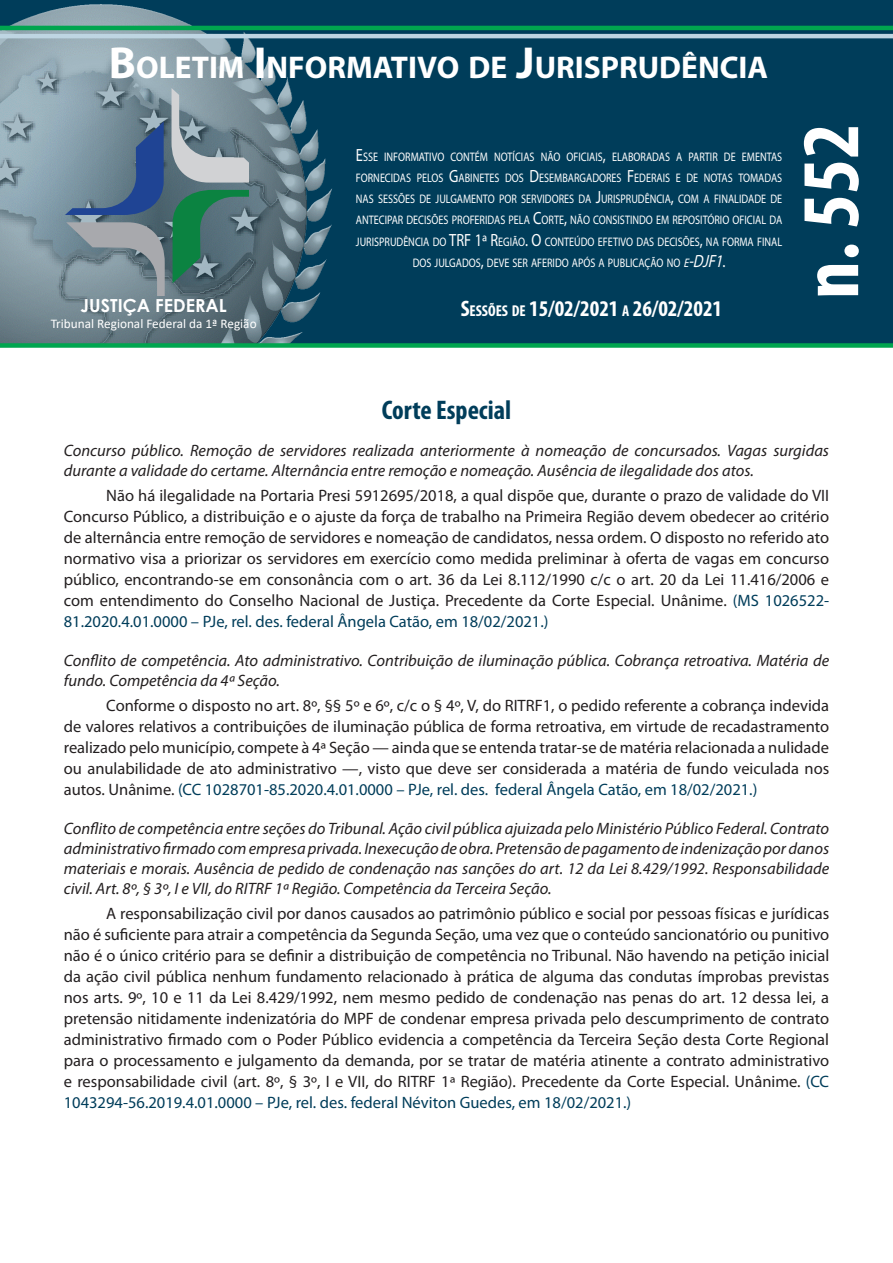
<style>
.page{position:relative;width:893px;height:1263px;background:#fff}
.page>*{position:absolute;margin:0;border:0;box-sizing:border-box;transform-origin:0 0}
.t1{font:700 condensed 82.5px "Myriad Pro";color:#fff}
.t2{font:700 31.5px "Myriad Pro";color:#fff}
.TÍTULO{font:700 condensed 27px "Myriad Pro";color:#003d5a}
.t3{font:700 condensed 22.5px "Myriad Pro";color:#fff}
.t4{font:700 18px "Century Gothic";color:#fff}
.Texto_EMENTA{font:16.5px/21px "Myriad Pro";color:#231f20;text-align:justify}
.Cabeça_EMENTA{font:italic 16.5px/19.8px "Myriad Pro";color:#231f20}
.t5{font:13.2px "Calibri";color:#fff}
.t6{font:12.45px/21.3px "Myriad Pro";color:#fff;text-align:center;scale:.82 1}
.s1{font-size:45px}
.s2{font-size:17.7px}
.s3{font-style:italic}
.s4{font-style:italic;font-size:17.7px}
.s5{font-size:15.75px}
.s6{color:#003d5a}
</style>
<div class="page">
<div style="left:0;top:0;width:893px;height:343px;background:#003d5a"></div>
<img style="left:0;top:4px;width:406px;height:339px">
<hr style="left:0;top:34px;width:893px;height:4px;background:#bed5e2">
<svg style="left:0;top:343px;width:893px;height:5px;background:#0ea558"></svg>
<hr style="left:0;top:26px;width:893px;height:4px;background:#00a54f">
<svg style="left:65px;top:122px;width:99px;height:93px;background:#5a7696"></svg>
<svg style="left:173px;top:190px;width:76px;height:93px;background:#3d7666"></svg>
<svg style="left:66px;top:222px;width:99px;height:74px;background:#86949c"></svg>
<svg style="left:171px;top:88px;width:78px;height:95px;background:#91a0a7"></svg>
<h2 class="t2" style="left:109px;top:47px;width:661px"><span class="s1">B</span>OLETIM <span class="s1">I</span> NFORMATIVO DE <span class="s1">J</span>URISPRUDÊNCIA</h2>
<p class="t6" style="left:356px;top:146px;width:521px"><span class="s2">E</span>SSE INFORMATIVO CONTÉM NOTÍCIAS NÃO OFICIAIS<span class="s2">,</span> ELABORADAS A PARTIR DE EMENTAS FORNECIDAS PELOS <span class="s2">G</span>ABINETES DOS <span class="s2">D</span>ESEMBARGADORES <span class="s2">F</span> EDERAIS E DE NOTAS TOMADAS NAS SESSÕES DE JULGAMENTO POR SERVIDORES DA <span class="s2">J</span>URISPRUDÊNCIA<span class="s2">,</span> COM A FINALIDADE DE ANTECIPAR DECISÕES PROFERIDAS PELA <span class="s2">C</span>ORTE<span class="s2">,</span> NÃO CONSISTINDO EM REPOSITÓRIO OFICIAL DA JURISPRUDÊNCIA DO <span class="s2">TRF 1ª R</span>EGIÃO<span class="s2">. O</span> CONTEÚDO EFETIVO DAS DECISÕES<span class="s2">,</span> NA FORMA FINAL DOS JULGADOS<span class="s2">,</span> DEVE SER AFERIDO APÓS A PUBLICAÇÃO NO <span class="s3">e</span><span class="s4">-DJF1</span><span class="s2">.</span></p>
<p class="t4" style="left:81px;top:292px;width:148px">JUSTIÇA FEDERAL</p>
<h3 class="t3" style="left:461px;top:294px;width:263px">S<span class="s5">ESSÕES DE</span> 15/02/2021 <span class="s5">A</span> 26/02/2021</h3>
<p class="t5" style="left:51px;top:314px;width:207px">Tribunal Regional Federal da 1ª Região</p>
<h1 class="t1" style="left:779px;top:299px;width:177px;rotate:-90deg">n. 552</h1>
<p class="TÍTULO" style="left:382px;top:393px;width:131px">Corte Especial</p>
<p class="Cabeça_EMENTA" style="left:64px;top:440px;width:767px">Concurso público. Remoção de servidores realizada anteriormente à nomeação de concursados. Vagas surgidas durante a validade do certame. Alternância entre remoção e nomeação. Ausência de ilegalidade dos atos.</p>
<p class="Texto_EMENTA" style="left:64px;top:485px;width:767px;text-indent:43px">Não há ilegalidade na Portaria Presi 5912695/2018, a qual dispõe que, durante o prazo de validade do VII Concurso Público, a distribuição e o ajuste da força de trabalho na Primeira Região devem obedecer ao critério de alternância entre remoção de servidores e nomeação de candidatos, nessa ordem. O disposto no referido ato normativo visa a priorizar os servidores em exercício como medida preliminar à oferta de vagas em concurso público, encontrando-se em consonância com o art. 36 da Lei 8.112/1990 c/c o art. 20 da Lei 11.416/2006 e com entendimento do Conselho Nacional de Justiça. Precedente da Corte Especial. Unânime. <span class="s6">(MS 1026522- 81.2020.4.01.0000 – PJe, rel. des. federal Ângela Catão, em 18/02/2021.)</span></p>
<p class="Cabeça_EMENTA" style="left:64px;top:650px;width:767px">Conflito de competência. Ato administrativo. Contribuição de iluminação pública. Cobrança retroativa. Matéria de fundo. Competência da 4ª Seção.</p>
<p class="Texto_EMENTA" style="left:64px;top:695px;width:767px;text-indent:43px">Conforme o disposto no art. 8º, §§ 5º e 6º, c/c o § 4º, V, do RITRF1, o pedido referente a cobrança indevida de valores relativos a contribuições de iluminação pública de forma retroativa, em virtude de recadastramento realizado pelo município, compete à 4ª Seção — ainda que se entenda tratar-se de matéria relacionada a nulidade ou anulabilidade de ato administrativo —, visto que deve ser considerada a matéria de fundo veiculada nos autos. Unânime. <span class="s6">(CC 1028701-85.2020.4.01.0000 – PJe, rel. des. federal Ângela Catão, em 18/02/2021.)</span></p>
<p class="Cabeça_EMENTA" style="left:64px;top:818px;width:767px;text-align:justify">Conflito de competência entre seções do Tribunal. Ação civil pública ajuizada pelo Ministério Público Federal. Contrato administrativo firmado com empresa privada. Inexecução de obra. Pretensão de pagamento de indenização por danos materiais e morais. Ausência de pedido de condenação nas sanções do art. 12 da Lei 8.429/1992. Responsabilidade civil. Art. 8º, § 3º, I e VII, do RITRF 1ª Região. Competência da Terceira Seção.</p>
<p class="Texto_EMENTA" style="left:64px;top:902px;width:767px;text-indent:43px">A responsabilização civil por danos causados ao patrimônio público e social por pessoas físicas e jurídicas não é suficiente para atrair a competência da Segunda Seção, uma vez que o conteúdo sancionatório ou punitivo não é o único critério para se definir a distribuição de competência no Tribunal. Não havendo na petição inicial da ação civil pública nenhum fundamento relacionado à prática de alguma das condutas ímprobas previstas nos arts. 9º, 10 e 11 da Lei 8.429/1992, nem mesmo pedido de condenação nas penas do art. 12 dessa lei, a pretensão nitidamente indenizatória do MPF de condenar empresa privada pelo descumprimento de contrato administrativo firmado com o Poder Público evidencia a competência da Terceira Seção desta Corte Regional para o processamento e julgamento da demanda, por se tratar de matéria atinente a contrato administrativo e responsabilidade civil (art. 8º, § 3º, I e VII, do RITRF 1ª Região). Precedente da Corte Especial. Unânime. <span class="s6">(CC 1043294-56.2019.4.01.0000 – PJe, rel. des. federal Néviton Guedes, em 18/02/2021.)</span></p>
</div>
